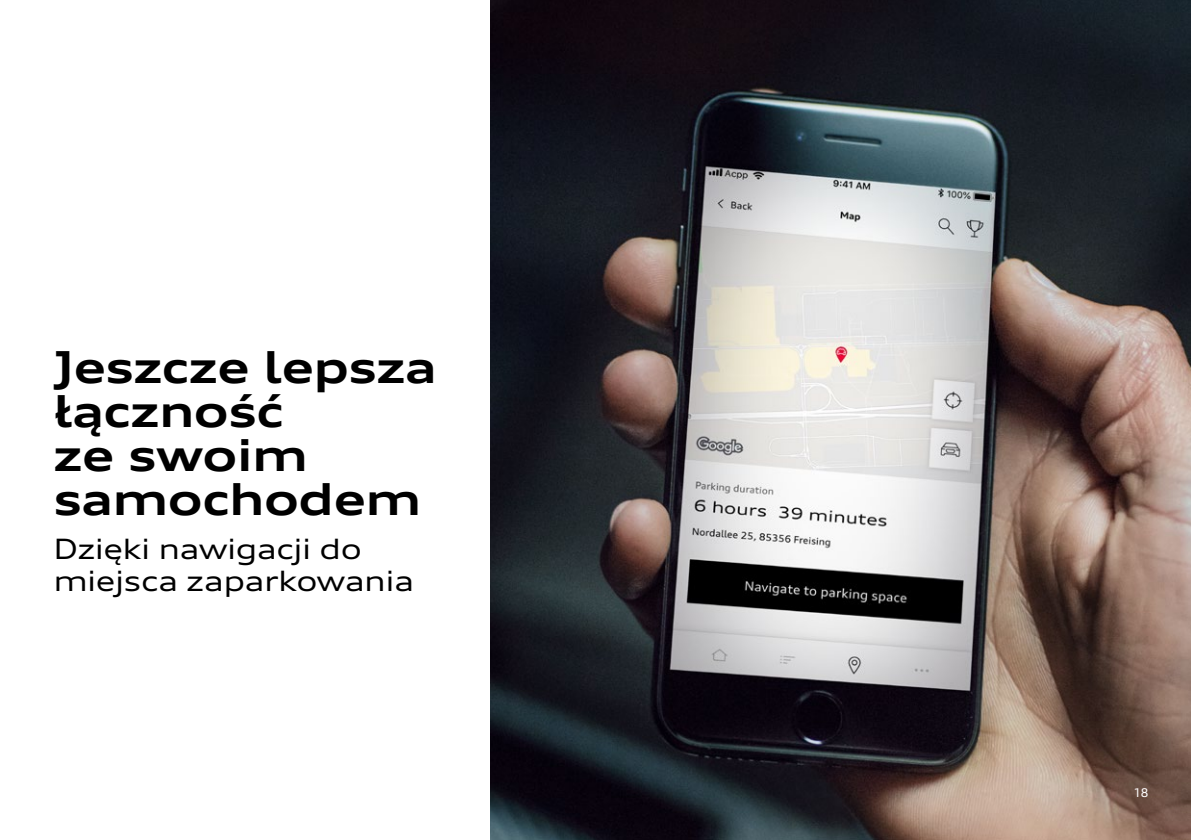
<style>
.page{position:relative;width:1191px;height:840px;background:#fff}
.page>*{position:absolute;margin:0;border:0;box-sizing:border-box;transform-origin:0 0}
.t1{font:700 expanded 44px/44px "Audi Type";letter-spacing:-.01em;color:#000}
.t2{font:expanded 28px/32px "Audi Type";letter-spacing:-.02em;color:#000}
.t3{font:12px "Audi Type";color:#fff}
</style>
<div class="page">
<img style="left:491px;top:0;width:700px;height:839px">
<p class="t1" style="left:53px;top:344px;width:385px">Jeszcze lepsza łączność<br>ze swoim samochodem</p>
<p class="t2" style="left:53px;top:532px;width:362px">Dzięki nawigacji do miejsca zaparkowania</p>
<p class="t3" style="left:1133px;top:785px;width:16px">18</p>
</div>
